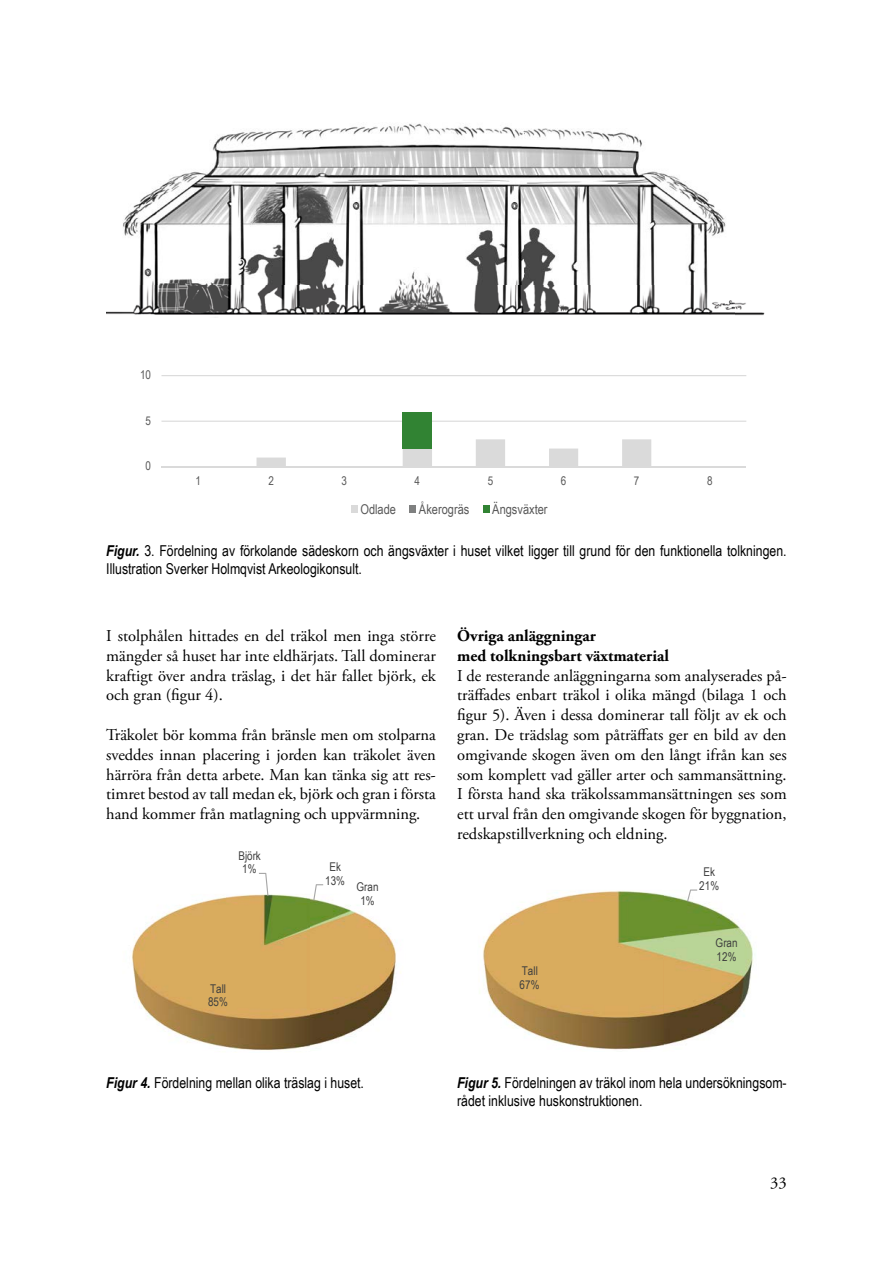
<style>
.page{position:relative;width:893px;height:1263px;background:#fff}
.page>*{position:absolute;margin:0;border:0;box-sizing:border-box;transform-origin:0 0}
.t1{font:16.5px/19.8px "Adobe Garamond Pro";letter-spacing:-.005em;color:#000;text-align:justify}
.t2{font:700 16.5px/19.8px "Adobe Garamond Pro";color:#000}
.t3{font:15px/18px "Arial Narrow";color:#000}
.t4{font:13.5px "Arial Narrow";color:#595959}
.t5{font:12px/13.8px "Arial Narrow";letter-spacing:.005em;color:#3e3e3e;text-align:center}
.t6{font:12px "Arial Narrow";color:#595959}
.s1{font-weight:700;font-style:italic}
</style>
<div class="page">
<hr style="left:161px;top:421px;width:585px;height:1px;background:#dadada">
<hr style="left:161px;top:375px;width:585px;height:1px;background:#dadada">
<svg style="left:256px;top:439px;width:395px;height:27px"></svg>
<div style="left:403px;top:412px;width:29px;height:36px;background:#318333"></div>
<hr style="left:161px;top:466px;width:585px;height:1px;background:#dadada">
<div style="left:351px;top:506px;width:6px;height:7px;background:#dadada"></div>
<div style="left:409px;top:506px;width:7px;height:7px;background:#7f8080"></div>
<div style="left:483px;top:506px;width:6px;height:7px;background:#318333"></div>
<img style="left:169px;top:947px;width:189px;height:104px">
<img style="left:134px;top:894px;width:260px;height:53px">
<img style="left:131px;top:946px;width:38px;height:83px">
<img style="left:358px;top:946px;width:43px;height:83px">
<svg style="left:259px;top:873px;width:9px;height:23px"></svg>
<svg style="left:313px;top:884px;width:10px;height:16px"></svg>
<img style="left:525px;top:944px;width:187px;height:106px">
<img style="left:483px;top:890px;width:268px;height:54px">
<img style="left:479px;top:943px;width:46px;height:87px">
<img style="left:712px;top:943px;width:42px;height:86px">
<svg style="left:687px;top:889px;width:10px;height:12px"></svg>
<img style="left:106px;top:123px;width:659px;height:192px">
<p class="t6" style="left:140px;top:366px;width:12px">10</p>
<p class="t6" style="left:146px;top:412px;width:7px">5</p>
<p class="t6" style="left:146px;top:457px;width:7px">0</p>
<p class="t6" style="left:195px;top:472px;width:7px">1</p>
<p class="t6" style="left:268px;top:472px;width:7px">2</p>
<p class="t6" style="left:342px;top:472px;width:7px">3</p>
<p class="t6" style="left:415px;top:472px;width:7px">4</p>
<p class="t6" style="left:488px;top:472px;width:7px">5</p>
<p class="t6" style="left:561px;top:472px;width:7px">6</p>
<p class="t6" style="left:634px;top:472px;width:7px">7</p>
<p class="t6" style="left:707px;top:472px;width:7px">8</p>
<p class="t4" style="left:360px;top:499px;width:37px">Odlade</p>
<p class="t4" style="left:419px;top:499px;width:52px">Åkerogräs</p>
<p class="t4" style="left:492px;top:499px;width:57px">Ängsväxter</p>
<p class="t3" style="left:106px;top:541px;width:682px"><span class="s1">Figur.</span> 3. Fördelning av förkolande sädeskorn och ängsväxter i huset vilket ligger till grund för den funktionella tolkningen.<br>Illustration Sverker Holmqvist Arkeologikonsult.</p>
<p class="t1" style="left:106px;top:626px;width:331px">I stolphålen hittades en del träkol men inga större mängder så huset har inte eldhärjats. Tall dominerar kraftigt över andra träslag, i det här fallet björk, ek och gran (figur 4).</p>
<p class="t1" style="left:106px;top:725px;width:331px">Träkolet bör komma från bränsle men om stolparna sveddes innan placering i jorden kan träkolet även härröra från detta arbete. Man kan tänka sig att res&shy;timret bestod av tall medan ek, björk och gran i första hand kommer från matlagning och uppvärmning.</p>
<p class="t5" style="left:238px;top:848px;width:24px">Björk<br>1%</p>
<p class="t5" style="left:325px;top:859px;width:21px">Ek<br>13%</p>
<p class="t5" style="left:357px;top:880px;width:24px">Gran<br>1%</p>
<p class="t5" style="left:208px;top:981px;width:21px;text-align:left">Tall<br>85%</p>
<p class="t2" style="left:457px;top:626px;width:213px">Övriga anläggningar<br>med tolkningsbart växtmaterial</p>
<p class="t1" style="left:457px;top:666px;width:331px">I de resterande anläggningarna som analyserades på&shy;träffades enbart träkol i olika mängd (bilaga 1 och figur 5). Även i dessa dominerar tall följt av ek och gran. De trädslag som påträffats ger en bild av den omgivande skogen även om den långt ifrån kan ses som komplett vad gäller arter och sammansättning.<br>I första hand ska träkolssammansättningen ses som ett urval från den omgivande skogen för byggnation, redskapstillverkning och eldning.</p>
<p class="t5" style="left:699px;top:864px;width:21px">Ek<br>21%</p>
<p class="t5" style="left:520px;top:964px;width:21px;text-align:left">Tall<br>67%</p>
<p class="t5" style="left:716px;top:936px;width:24px;text-align:left">Gran<br>12%</p>
<p class="t3" style="left:106px;top:1073px;width:259px"><span class="s1">Figur 4.</span> Fördelning mellan olika träslag i huset.</p>
<p class="t3" style="left:457px;top:1073px;width:331px"><span class="s1">Figur 5.</span> Fördelningen av träkol inom hela undersökningsom&shy;rådet inklusive huskonstruktionen.</p>
<p class="t1" style="left:770px;top:1173px;width:18px">33</p>
</div>
